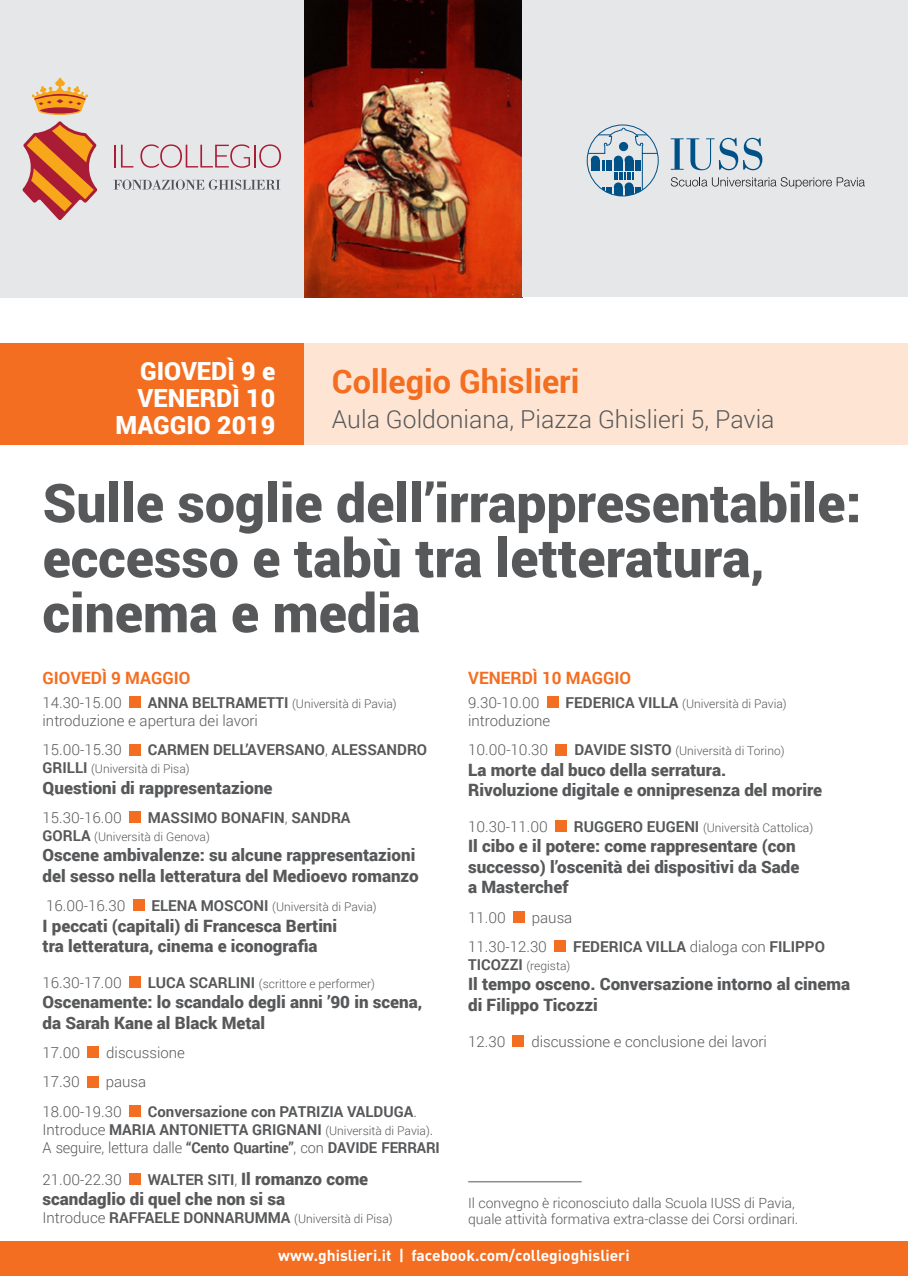
<style>
.page{position:relative;width:908px;height:1276px;background:#fff}
.page>*{position:absolute;margin:0;border:0;box-sizing:border-box;transform-origin:0 0}
.t1{font:900 53.5px/55px "Roboto";color:#57585a}
.luogo{font:700 32.5px "Roboto";color:#f36e21}
.t2{font:900 25px "Roboto";color:#fff}
.indirizzo{font:300 24.7px "Roboto";color:#57585a}
.t3{font:900 17px/20.4px "Roboto";color:#57585a}
.t4{font:700 17px "Roboto";color:#f36e21}
.t5{font:700 15.6px "DIN Pro";color:#fff}
.t6{font:700 15px/18px "Roboto";color:#57585a}
.t7{font:300 15px "Roboto";color:#57585a}
.t8{font:300 14px "Roboto";color:#57585a}
.t9{font:300 12px "Roboto";color:#57585a}
.s1{font-weight:700;font-size:15px}
.s2{font-weight:300}
.s3{font-weight:300;font-size:12px}
.s4{font-weight:300;font-size:15px}
</style>
<div class="page">
<div style="left:0;top:1242px;width:907px;height:34px;background:#f36e21"></div>
<div style="left:303px;top:343px;width:604px;height:101px;background:#fee5d3"></div>
<div style="left:0;top:343px;width:303px;height:101px;background:#f36e21"></div>
<div style="left:0;top:0;width:306px;height:298px;background:#e6e7e9"></div>
<img style="left:304px;top:0;width:218px;height:297px">
<hr style="left:114px;top:145px;width:2px;height:22px;background:#aa1c35">
<svg style="left:121px;top:145px;width:12px;height:22px"></svg>
<svg style="left:140px;top:144px;width:141px;height:24px"></svg>
<svg style="left:113px;top:180px;width:167px;height:10px"></svg>
<svg style="left:23px;top:121px;width:74px;height:99px"></svg>
<svg style="left:32px;top:78px;width:56px;height:37px"></svg>
<div style="left:129px;top:696px;width:11px;height:12px;background:#f36e21"></div>
<div style="left:129px;top:744px;width:11px;height:11px;background:#f36e21"></div>
<div style="left:129px;top:811px;width:11px;height:12px;background:#f36e21"></div>
<div style="left:133px;top:900px;width:11px;height:11px;background:#f36e21"></div>
<div style="left:129px;top:976px;width:11px;height:12px;background:#f36e21"></div>
<div style="left:88px;top:1046px;width:11px;height:12px;background:#f36e21"></div>
<div style="left:87px;top:1076px;width:11px;height:11px;background:#f36e21"></div>
<div style="left:129px;top:1105px;width:11px;height:11px;background:#f36e21"></div>
<div style="left:129px;top:1173px;width:11px;height:11px;background:#f36e21"></div>
<hr style="left:468px;top:1181px;width:113px;height:1px;background:#57585a">
<div style="left:546px;top:696px;width:12px;height:12px;background:#f36e21"></div>
<div style="left:555px;top:744px;width:11px;height:11px;background:#f36e21"></div>
<div style="left:555px;top:820px;width:11px;height:12px;background:#f36e21"></div>
<div style="left:513px;top:911px;width:11px;height:11px;background:#f36e21"></div>
<div style="left:554px;top:940px;width:11px;height:12px;background:#f36e21"></div>
<div style="left:512px;top:1035px;width:12px;height:11px;background:#f36e21"></div>
<div style="left:522px;top:0;width:385px;height:296px;background:#e6e7e9"></div>
<svg style="left:670px;top:138px;width:92px;height:32px"></svg>
<svg style="left:670px;top:177px;width:194px;height:12px"></svg>
<svg style="left:588px;top:127px;width:70px;height:69px"></svg>
<div style="left:586px;top:125px;width:72px;height:71px;border:1px solid #005187;border-radius:50%"></div>
<p class="t2" style="left:140px;top:353px;width:136px">GIOVEDÌ 9 e</p>
<p class="t2" style="left:137px;top:380px;width:139px">VENERDÌ 10</p>
<p class="t2" style="left:115px;top:407px;width:161px">MAGGIO 2019</p>
<p class="luogo" style="left:332px;top:359px;width:249px">Collegio Ghislieri</p>
<p class="indirizzo" style="left:332px;top:402px;width:444px">Aula Goldoniana, Piazza Ghislieri 5, Pavia</p>
<p class="t1" style="left:43px;top:473px;width:820px">Sulle soglie dell’irrappresentabile: eccesso e tabù tra letteratura,</p>
<p class="t1" style="left:43px;top:583px;width:379px">cinema e media</p>
<p class="t4" style="left:43px;top:666px;width:149px">GIOVEDÌ 9 MAGGIO</p>
<p class="t7" style="left:43px;top:692px;width:81px">14.30-15.00</p>
<p class="t9" style="left:148px;top:695px;width:250px"><span class="s1">ANNA BELTRAMETTI</span> (Università di Pavia)</p>
<p class="t7" style="left:43px;top:710px;width:217px">introduzione e apertura dei lavori</p>
<p class="t7" style="left:43px;top:739px;width:81px">15.00-15.30</p>
<p class="t6" style="left:148px;top:740px;width:281px">CARMEN DELL’AVERSANO<span class="s2">,</span> ALESSANDRO</p>
<p class="t9" style="left:43px;top:760px;width:148px"><span class="s1">GRILLI</span> (Università di Pisa)</p>
<p class="t3" style="left:43px;top:776px;width:231px">Questioni di rappresentazione</p>
<p class="t7" style="left:43px;top:807px;width:81px">15.30-16.00</p>
<p class="t6" style="left:148px;top:808px;width:204px">MASSIMO BONAFIN<span class="s2">,</span> SANDRA</p>
<p class="t9" style="left:43px;top:828px;width:169px"><span class="s1">GORLA</span> (Università di Genova)</p>
<p class="t3" style="left:43px;top:844px;width:377px">Oscene ambivalenze: su alcune rappresentazioni del sesso nella letteratura del Medioevo romanzo</p>
<p class="t7" style="left:46px;top:895px;width:81px">16.00-16.30</p>
<p class="t9" style="left:151px;top:898px;width:227px"><span class="s1">ELENA MOSCONI</span> (Università di Pavia)</p>
<p class="t3" style="left:43px;top:914px;width:296px">I peccati (capitali) di Francesca Bertini tra letteratura, cinema e iconografia</p>
<p class="t7" style="left:43px;top:972px;width:81px">16.30-17.00</p>
<p class="t9" style="left:148px;top:975px;width:228px"><span class="s1">LUCA SCARLINI</span> (scrittore e performer)</p>
<p class="t3" style="left:43px;top:991px;width:381px">Oscenamente: lo scandalo degli anni ’90 in scena, da Sarah Kane al Black Metal</p>
<p class="t7" style="left:43px;top:1042px;width:39px">17.00</p>
<p class="t7" style="left:106px;top:1042px;width:80px">discussione</p>
<p class="t7" style="left:43px;top:1071px;width:39px">17.30</p>
<p class="t7" style="left:106px;top:1071px;width:42px">pausa</p>
<p class="t7" style="left:43px;top:1101px;width:81px">18.00-19.30</p>
<p class="t4" style="left:468px;top:666px;width:164px">VENERDÌ 10 MAGGIO</p>
<p class="t7" style="left:468px;top:692px;width:73px">9.30-10.00</p>
<p class="t9" style="left:565px;top:695px;width:222px"><span class="s1">FEDERICA VILLA</span> (Università di Pavia)</p>
<p class="t7" style="left:468px;top:710px;width:83px">introduzione</p>
<p class="t7" style="left:468px;top:739px;width:82px">10.00-10.30</p>
<p class="t9" style="left:574px;top:742px;width:211px"><span class="s1">DAVIDE SISTO</span> (Università di Torino)</p>
<p class="t3" style="left:468px;top:758px;width:259px">La morte dal buco della serratura.</p>
<p class="t3" style="left:468px;top:779px;width:355px">Rivoluzione digitale e onnipresenza del morire</p>
<p class="t7" style="left:468px;top:816px;width:81px">10.30-11.00</p>
<p class="t9" style="left:573px;top:819px;width:241px"><span class="s1">RUGGERO EUGENI</span> (Università Cattolica)</p>
<p class="t3" style="left:468px;top:835px;width:332px">Il cibo e il potere: come rappresentare (con successo) l’oscenità dei dispositivi da Sade a Masterchef</p>
<p class="t7" style="left:468px;top:907px;width:39px">11.00</p>
<p class="t7" style="left:531px;top:907px;width:42px">pausa</p>
<p class="t7" style="left:468px;top:936px;width:80px">11.30-12.30</p>
<p class="t6" style="left:572px;top:937px;width:253px">FEDERICA VILLA <span class="s2">dialoga con</span> FILIPPO</p>
<p class="t9" style="left:468px;top:957px;width:103px"><span class="s1">TICOZZI</span> (regista)</p>
<p class="t3" style="left:468px;top:973px;width:383px">Il tempo osceno. Conversazione intorno al cinema di Filippo Ticozzi</p>
<p class="t7" style="left:468px;top:1031px;width:39px">12.30</p>
<p class="t7" style="left:531px;top:1031px;width:237px">discussione e conclusione dei lavori</p>
<p class="t6" style="left:43px;top:1102px;width:392px;text-indent:105px">Conversazione con PATRIZIA VALDUGA<span class="s2">.<br>Introduce</span> MARIA ANTONIETTA GRIGNANI <span class="s3">(Università di Pavia)</span><span class="s2">.</span></p>
<p class="t6" style="left:43px;top:1138px;width:398px"><span class="s2">A seguire, lettura dalle</span> “Cento Quartine”<span class="s2">, con</span> DAVIDE FERRARI</p>
<p class="t7" style="left:43px;top:1168px;width:81px">21.00-22.30</p>
<p class="t3" style="left:43px;top:1167px;width:327px;text-indent:105px"><span class="s1">WALTER SITI</span><span class="s4">,</span> Il romanzo come scandaglio di quel che non si sa</p>
<p class="t6" style="left:43px;top:1208px;width:351px"><span class="s2">Introduce</span> RAFFAELE DONNARUMMA <span class="s3">(Università di Pisa)</span></p>
<p class="t8" style="left:468px;top:1193px;width:328px">Il convegno è riconosciuto dalla Scuola IUSS di Pavia,</p>
<p class="t8" style="left:468px;top:1209px;width:331px">quale attività formativa extra-classe dei Corsi ordinari.</p>
<p class="t5" style="left:278px;top:1245px;width:353px">www.ghislieri.it | facebook.com/collegioghislieri</p>
</div>
